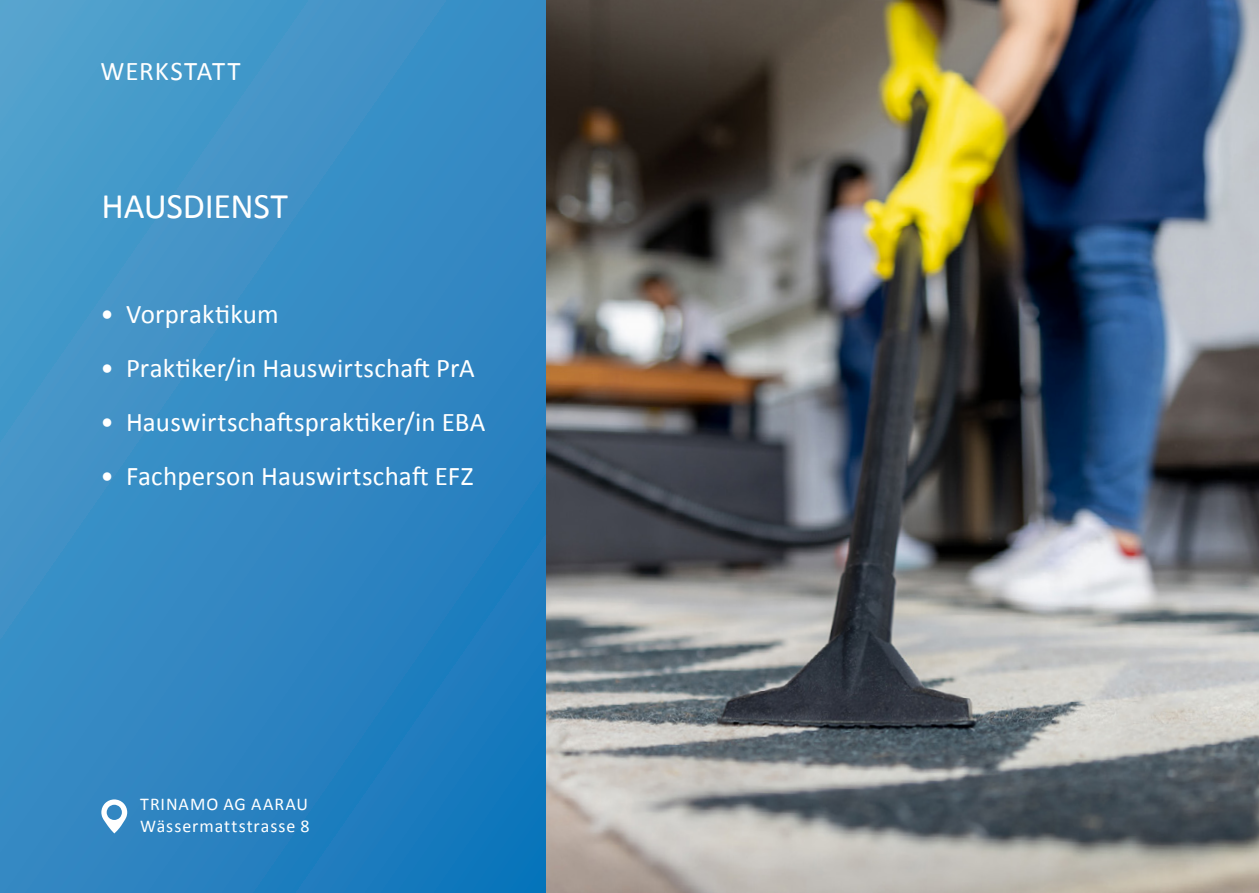
<style>
.page{position:relative;width:1259px;height:893px;background:#fff}
.page>*{position:absolute;margin:0;border:0;box-sizing:border-box;transform-origin:0 0}
.t1{font:36px "Calibri";letter-spacing:-.005em;color:#fff}
.t2{font:27px "Calibri";letter-spacing:.005em;color:#fff}
.t3{font:27px "Calibri";letter-spacing:.035em;color:#fff}
.t4{font:18px/21.6px "Calibri";letter-spacing:.055em;color:#fff}
</style>
<div class="page">
<img style="left:546px;top:0;width:713px;height:893px">
<svg style="left:0;top:0;width:546px;height:893px;background:#348ac3"></svg>
<svg style="left:101px;top:799px;width:26px;height:34px"></svg>
<p class="t3" style="left:100px;top:54px;width:142px">WERKSTATT</p>
<h1 class="t1" style="left:101px;top:184px;width:188px">HAUSDIENST</h1>
<p class="t2" style="left:100px;top:298px;width:180px">• Vorpraktikum</p>
<p class="t2" style="left:100px;top:352px;width:376px">• Praktiker/in Hauswirtschaft PrA</p>
<p class="t2" style="left:100px;top:406px;width:386px">• Hauswirtschaftspraktiker/in EBA</p>
<p class="t2" style="left:100px;top:460px;width:374px">• Fachperson Hauswirtschaft EFZ</p>
<p class="t4" style="left:140px;top:793px;width:171px">TRINAMO AG AARAU<br>Wässermattstrasse 8</p>
</div>
